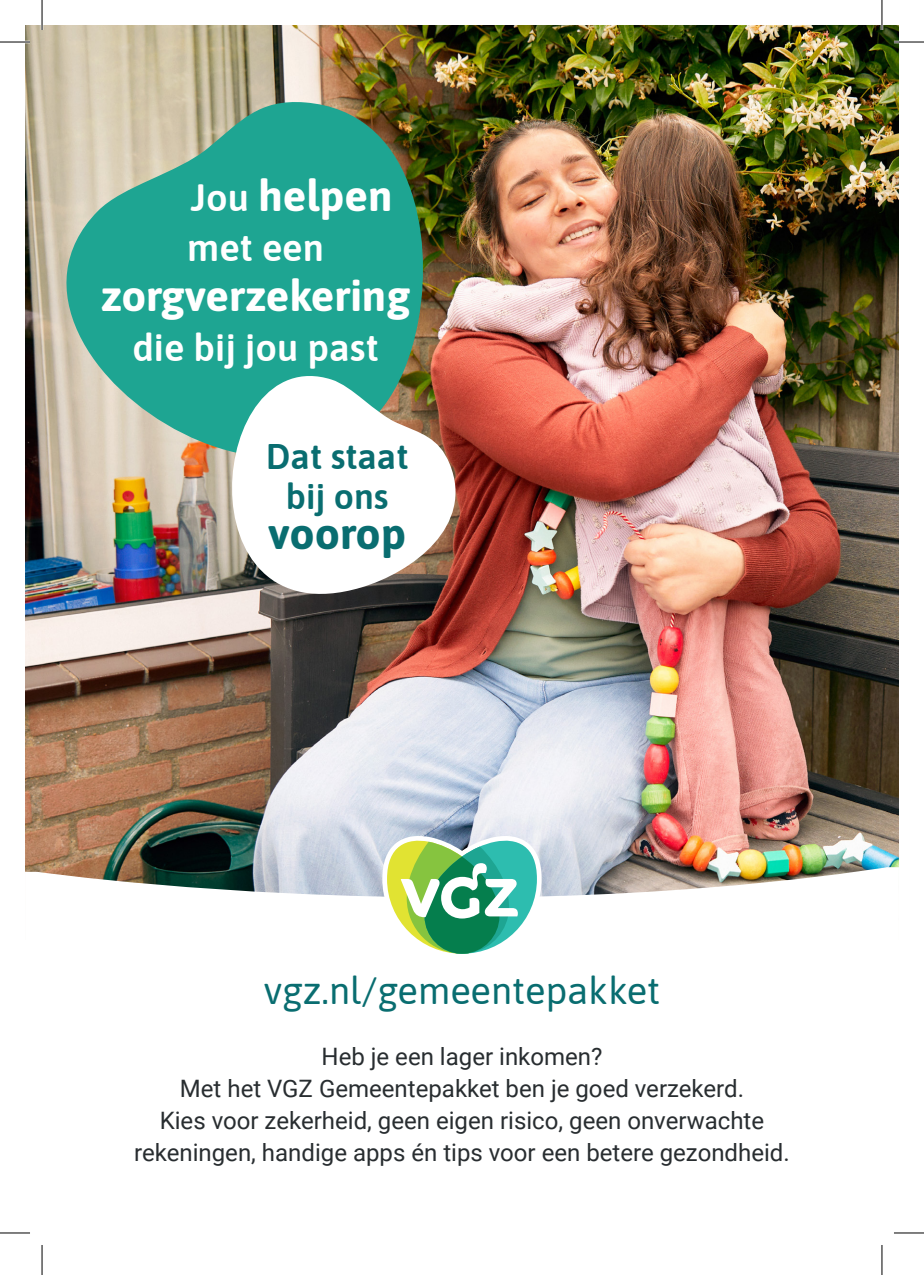
<style>
.page{position:relative;width:924px;height:1275px;background:#fff}
.page>*{position:absolute;margin:0;border:0;box-sizing:border-box;transform-origin:0 0}
.t1{font:700 44.4px "Asap";color:#096d70}
.t2{font:700 43.8px "Asap";color:#fff}
.t3{font:38px "Asap";color:#096d70}
.t4{font:600 38px "Asap";color:#fff}
.t5{font:600 35.6px "Asap";color:#096d70}
.t6{font:24px/32px "Roboto";color:#282d30;text-align:center}
.s1{font-weight:600;font-size:38px}
</style>
<div class="page">
<img style="left:25px;top:25px;width:873px;height:842px">
<img style="left:25px;top:99px;width:409px;height:519px">
<img style="left:180px;top:340px;width:295px;height:301px">
<img style="left:25px;top:867px;width:873px;height:30px">
<svg style="left:382px;top:836px;width:159px;height:118px"></svg>
<hr style="left:0;top:41px;width:30px;height:2px;background:#fff">
<hr style="left:893px;top:41px;width:30px;height:2px;background:#fff">
<hr style="left:41px;top:0;width:2px;height:30px;background:#fff">
<hr style="left:880px;top:0;width:2px;height:30px;background:#fff">
<hr style="left:0;top:42px;width:30px;height:1px;background:#000">
<hr style="left:893px;top:42px;width:30px;height:1px;background:#000">
<hr style="left:0;top:1232px;width:30px;height:1px;background:#000">
<hr style="left:893px;top:1232px;width:30px;height:1px;background:#000">
<hr style="left:42px;top:0;width:1px;height:30px;background:#000">
<hr style="left:42px;top:1245px;width:1px;height:30px;background:#000">
<hr style="left:881px;top:0;width:1px;height:30px;background:#000">
<hr style="left:881px;top:1245px;width:1px;height:30px;background:#000">
<p class="t2" style="left:191px;top:165px;width:203px"><span class="s1">Jou</span> helpen</p>
<p class="t4" style="left:187px;top:221px;width:138px">met een</p>
<p class="t2" style="left:101px;top:265px;width:311px">zorgverzekering</p>
<p class="t4" style="left:132px;top:321px;width:248px">die bij jou past</p>
<p class="t5" style="left:266px;top:432px;width:144px">Dat staat</p>
<p class="t5" style="left:286px;top:472px;width:104px">bij ons</p>
<p class="t1" style="left:268px;top:502px;width:139px">voorop</p>
<p class="t3" style="left:263px;top:964px;width:398px">vgz.nl/gemeentepakket</p>
<p class="t6" style="left:134px;top:1039px;width:657px">Heb je een lager inkomen?<br>Met het VGZ Gemeentepakket ben je goed verzekerd.<br>Kies voor zekerheid, geen eigen risico, geen onverwachte rekeningen, handige apps én tips voor een betere gezondheid.</p>
</div>
